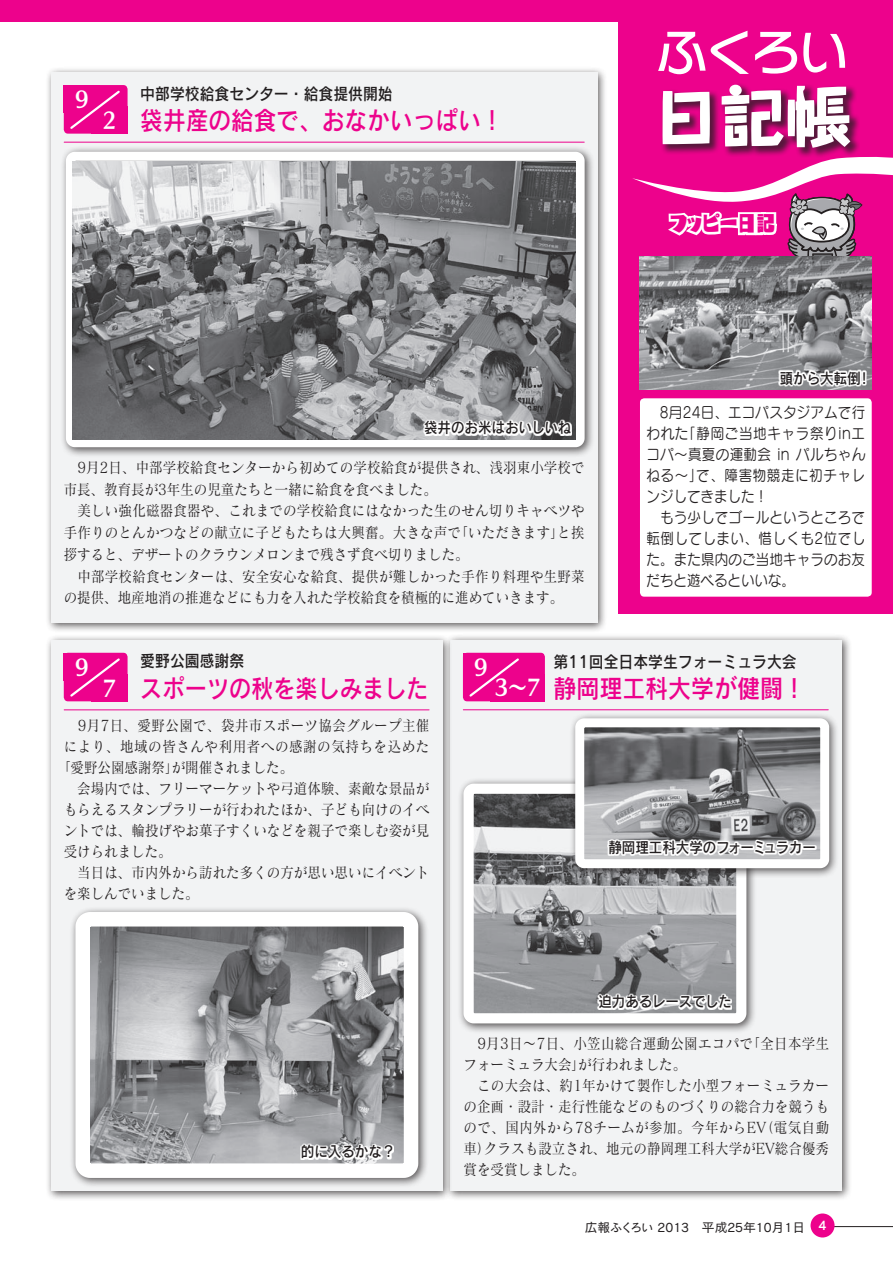
<style>
.page{position:relative;width:893px;height:1263px;background:#fff}
.page>*{position:absolute;margin:0;border:0;box-sizing:border-box;transform-origin:0 0}
.ノンブル項目_右{font:25.5px "Rodin Pro DB";color:#ed028c;scale:.89 1}
.ノンブル項目_右-2{font:25.5px "Rodin Pro DB";color:#ed028c;scale:.87 1}
.ノンブル項目_右-3{font:25.5px "Rodin Pro DB";color:#ed028c;scale:.9 1}
.ノンブル項目_右-4{font:21px "Skip Std B";color:#fff;scale:.9 1}
.ノンブル項目_右-5{font:21px "Rowdy Std EB";letter-spacing:-.05em;color:#ed028c;scale:.9 1}
.ノンブル項目_右-6{font:16.5px "Rodin Pro DB";color:#231f20;scale:.9 1}
.ノンブル項目_右-7{font:15px/21px "Matisse Pro M";letter-spacing:.005em;color:#231f20;scale:.9 1}
.ノンブル項目_右-8{font:15px/21px "Seurat Pro M";letter-spacing:.025em;color:#231f20;text-align:right;scale:.9 1}
.ノンブル項目_右-9{font:15px "Rodin Pro DB";color:#231f20;scale:.9 1}
.ノンブル項目_右-10{font:15px/21px "Matisse Pro M";letter-spacing:.025em;color:#231f20;scale:.9 1}
.ノンブル項目_右-11{font:15px "Matisse Pro M";letter-spacing:.03em;color:#231f20;scale:.9 1}
.ノンブル項目_右-12{font:15px "Matisse Pro M";letter-spacing:.045em;color:#231f20;scale:.9 1}
.ノンブル項目_右-13{font:15px/21px "Seurat Pro M";color:#231f20;scale:.9 1}
.ノンブル項目_右-14{font:15px "Seurat Pro M";letter-spacing:.045em;color:#231f20;scale:.9 1}
.t1{font:12.75px "Cezanne Pro M";color:#231f20}
.t2{font:12.75px "Cezanne Pro DB";color:#fff}
</style>
<div class="page">
<div style="left:45px;top:66px;width:563px;height:567px;background:#231f20;opacity:.75"></div>
<div style="left:51px;top:72px;width:546px;height:551px;background:#f2f3f4"></div>
<hr style="left:64px;top:142px;width:520px;height:1px;background:#ed028c">
<div style="left:444px;top:634px;width:408px;height:567px;background:#231f20;opacity:.75"></div>
<div style="left:450px;top:640px;width:391px;height:551px;background:#f2f3f4"></div>
<hr style="left:463px;top:709px;width:365px;height:1px;background:#ed028c">
<div style="left:3px;top:0;width:616px;height:21px;background:#ed028c"></div>
<hr style="left:0;top:0;width:4px;height:21px;background:#ed028c">
<div style="left:619px;top:0;width:274px;height:614px;background:#ed028c"></div>
<div style="left:659px;top:81px;width:201px;height:77px;background:#231f20;opacity:.75"></div>
<svg style="left:662px;top:91px;width:48px;height:53px;background:#dfabca"></svg>
<svg style="left:722px;top:85px;width:128px;height:63px;background:#d49bbc"></svg>
<svg style="left:658px;top:31px;width:91px;height:43px"></svg>
<svg style="left:755px;top:32px;width:42px;height:42px"></svg>
<svg style="left:803px;top:33px;width:42px;height:40px"></svg>
<hr style="left:831px;top:1226px;width:62px;height:1px;background:#231f20">
<div style="left:810px;top:1213px;width:24px;height:24px;background:#ed028c;border-radius:50%"></div>
<div style="left:45px;top:634px;width:408px;height:567px;background:#231f20;opacity:.75"></div>
<div style="left:51px;top:640px;width:391px;height:551px;background:#f2f3f4"></div>
<hr style="left:64px;top:709px;width:365px;height:1px;background:#ed028c">
<svg style="left:632px;top:155px;width:261px;height:124px"></svg>
<div style="left:64px;top:653px;width:64px;height:48px;background:#ed028c;border-radius:4px"></div>
<div style="left:64px;top:653px;width:36px;height:27px;background:#ed028c"></div>
<div style="left:91px;top:674px;width:37px;height:27px;background:#ed028c"></div>
<svg style="left:70px;top:658px;width:50px;height:39px"></svg>
<div style="left:64px;top:85px;width:64px;height:49px;background:#ed028c;border-radius:4px"></div>
<div style="left:64px;top:85px;width:36px;height:28px;background:#ed028c"></div>
<div style="left:91px;top:106px;width:37px;height:28px;background:#ed028c"></div>
<svg style="left:70px;top:90px;width:50px;height:39px"></svg>
<div style="left:640px;top:398px;width:232px;height:199px;background:#fff;border-radius:4px"></div>
<div style="left:463px;top:653px;width:82px;height:48px;background:#ed028c;border-radius:4px"></div>
<div style="left:463px;top:653px;width:36px;height:27px;background:#ed028c"></div>
<div style="left:491px;top:674px;width:54px;height:27px;background:#ed028c"></div>
<svg style="left:469px;top:658px;width:50px;height:39px"></svg>
<div style="left:60px;top:146px;width:535px;height:312px;background:#231f20;opacity:.75"></div>
<div style="left:66px;top:152px;width:519px;height:295px;border:9px solid #fff;border-radius:4px"></div>
<img style="left:73px;top:162px;width:503px;height:277px">
<svg style="left:423px;top:419px;width:149px;height:17px;fill:#fefefe"></svg>
<img style="left:640px;top:256px;width:232px;height:134px">
<svg style="left:778px;top:369px;width:88px;height:17px"></svg>
<div style="left:69px;top:906px;width:359px;height:282px;background:#231f20;opacity:.75"></div>
<img style="left:91px;top:928px;width:311px;height:234px">
<div style="left:75px;top:912px;width:343px;height:266px;border:15px solid #fff;border-radius:7px"></div>
<svg style="left:300px;top:1143px;width:94px;height:17px;fill:#fdfdfd"></svg>
<div style="left:457px;top:777px;width:300px;height:257px;background:#231f20;opacity:.75"></div>
<img style="left:474px;top:795px;width:261px;height:217px">
<div style="left:463px;top:784px;width:283px;height:239px;border:10px solid #fff;border-radius:5px"></div>
<div style="left:569px;top:712px;width:271px;height:166px;background:#231f20;opacity:.75"></div>
<img style="left:585px;top:728px;width:234px;height:130px">
<div style="left:575px;top:718px;width:254px;height:150px;border:9px solid #fff;border-radius:4px"></div>
<svg style="left:607px;top:838px;width:209px;height:18px;fill:#fcfcfc"></svg>
<svg style="left:597px;top:993px;width:135px;height:17px"></svg>
<p class="ノンブル項目_右-4" style="left:75px;top:83px;width:17px">9</p>
<p class="ノンブル項目_右-4" style="left:103px;top:104px;width:17px">2</p>
<p class="ノンブル項目_右-6" style="left:140px;top:82px;width:282px">中部学校給食センター・給食提供開始</p>
<p class="ノンブル項目_右" style="left:140px;top:103px;width:409px">袋井産の給食で、おなかいっぱい!</p>
<p class="ノンブル項目_右-9" style="left:424px;top:418px;width:165px">袋井のお米はおいしいね</p>
<p class="ノンブル項目_右-7" style="left:64px;top:456px;width:580px;line-height:21.8px">　 月9 日2 、中部学校給食センターから初めての学校給食が提供され、浅羽東小学校で市長、教育長が3年生の児童たちと一緒に給食を食べました。</p>
<p class="ノンブル項目_右-7" style="left:64px;top:500px;width:580px;line-height:21.8px;text-align:right">　美しい強化磁器食器や、これまでの学校給食にはなかった生のせん切りキャベツやと挨</p>
<p class="ノンブル項目_右-7" style="left:64px;top:521px;width:452px;line-height:21.8px">手作りのとんかつなどの献立に子どもたちは大興奮。大きな声で拶すると、デザートのクラウンメロンまで残さず食べ切りました。</p>
<p class="ノンブル項目_右-7" style="left:64px;top:565px;width:580px;line-height:21.8px">　中部学校給食センターは、安全安心な給食、提供が難しかった手作り料理や生野菜の提供、地産地消の推進などにも力を入れた学校給食を積極的に進めていきます。</p>
<p class="ノンブル項目_右-7" style="left:454px;top:522px;width:123px">「いただきます」</p>
<p class="ノンブル項目_右-5" style="left:669px;top:208px;width:120px">フッピー日記</p>
<p class="ノンブル項目_右-9" style="left:780px;top:368px;width:91px">頭から大転倒</p>
<p class="ノンブル項目_右-9" style="left:857px;top:368px;width:16px">!</p>
<p class="ノンブル項目_右-8" style="left:660px;top:401px;width:230px">8月24日、エコパスタジアムで行「静岡ご当地キャラ祭りinエ</p>
<p class="ノンブル項目_右-8" style="left:646px;top:422px;width:48px">われた</p>
<p class="ノンブル項目_右-8" style="left:646px;top:443px;width:245px">コパ～真夏の運動会 in パルちゃん</p>
<p class="ノンブル項目_右-14" style="left:696px;top:465px;width:189px">で、障害物競走に初チャレ</p>
<p class="ノンブル項目_右-13" style="left:646px;top:464px;width:136px">ねる～」<br>ンジしてきました!</p>
<p class="ノンブル項目_右-8" style="left:646px;top:506px;width:244px;text-align:justify">　もう少しでゴールというところで転倒してしまい、惜しくも2位でした。また県内のご当地キャラのお友だちと遊べるといいな。</p>
<p class="ノンブル項目_右-6" style="left:140px;top:650px;width:117px">愛野公園感謝祭</p>
<p class="ノンブル項目_右-2" style="left:140px;top:671px;width:333px">スポーツの秋を楽しみました</p>
<p class="ノンブル項目_右-11" style="left:78px;top:716px;width:392px">9月7日、愛野公園で、袋井市スポーツ協会グループ主催</p>
<p class="ノンブル項目_右-12" style="left:64px;top:737px;width:408px">により、地域の皆さんや利用者への感謝の気持ちを込めた</p>
<p class="ノンブル項目_右-7" style="left:172px;top:757px;width:136px">が開催されました。</p>
<p class="ノンブル項目_右-4" style="left:75px;top:651px;width:17px">9</p>
<p class="ノンブル項目_右-4" style="left:103px;top:672px;width:17px">7</p>
<p class="ノンブル項目_右-7" style="left:57px;top:757px;width:136px">「愛野公園感謝祭」</p>
<p class="ノンブル項目_右-7" style="left:64px;top:778px;width:408px;text-align:justify">　会場内では、フリーマーケットや弓道体験、素敵な景品がもらえるスタンプラリーが行われたほか、子ども向けのイベントでは、輪投げやお菓子すくいなどを親子で楽しむ姿が見受けられました。</p>
<p class="ノンブル項目_右-7" style="left:64px;top:862px;width:408px">　当日は、市内外から訪れた多くの方が思い思いにイベントを楽しんでいました。</p>
<p class="ノンブル項目_右-4" style="left:474px;top:651px;width:17px">9</p>
<p class="ノンブル項目_右-4" style="left:495px;top:672px;width:53px">3~7</p>
<p class="ノンブル項目_右-6" style="left:553px;top:651px;width:272px">第11回全日本学生フォーミュラ大会</p>
<p class="ノンブル項目_右-3" style="left:553px;top:672px;width:282px">静岡理工科大学が健闘!</p>
<p class="ノンブル項目_右-9" style="left:608px;top:837px;width:232px">静岡理工科大学のフォーミュラカー</p>
<p class="ノンブル項目_右-9" style="left:301px;top:1142px;width:107px">的に入るかな?</p>
<p class="ノンブル項目_右-9" style="left:598px;top:991px;width:150px">迫力あるレースでした</p>
<p class="ノンブル項目_右-10" style="left:578px;top:1033px;width:196px;text-indent:-115px">　 月9 日3 ～ 日7 、小笠山総合運動公園エコパでが行われました。</p>
<p class="ノンブル項目_右-7" style="left:747px;top:1033px;width:93px">「全日本学生</p>
<p class="ノンブル項目_右-7" style="left:463px;top:1054px;width:136px">フォーミュラ大会」</p>
<p class="ノンブル項目_右-7" style="left:463px;top:1075px;width:408px;text-align:right">　この大会は、約1年かけて製作した小型フォーミュラカーの企画・設計・走行性能などのものづくりの総合力を競うも（電気自動</p>
<p class="ノンブル項目_右-7" style="left:484px;top:1117px;width:385px;text-indent:-20px">ので、国内外から78チームが参加。今年からEV<br>クラスも設立され、地元の静岡理工科大学がEV総合優秀</p>
<p class="ノンブル項目_右-7" style="left:463px;top:1138px;width:136px">車）<br>賞を受賞しました。</p>
<p class="t1" style="left:585px;top:1219px;width:222px">広報ふくろい 2013　平成25年10月1日</p>
<p class="t2" style="left:818px;top:1217px;width:9px">4</p>
</div>
